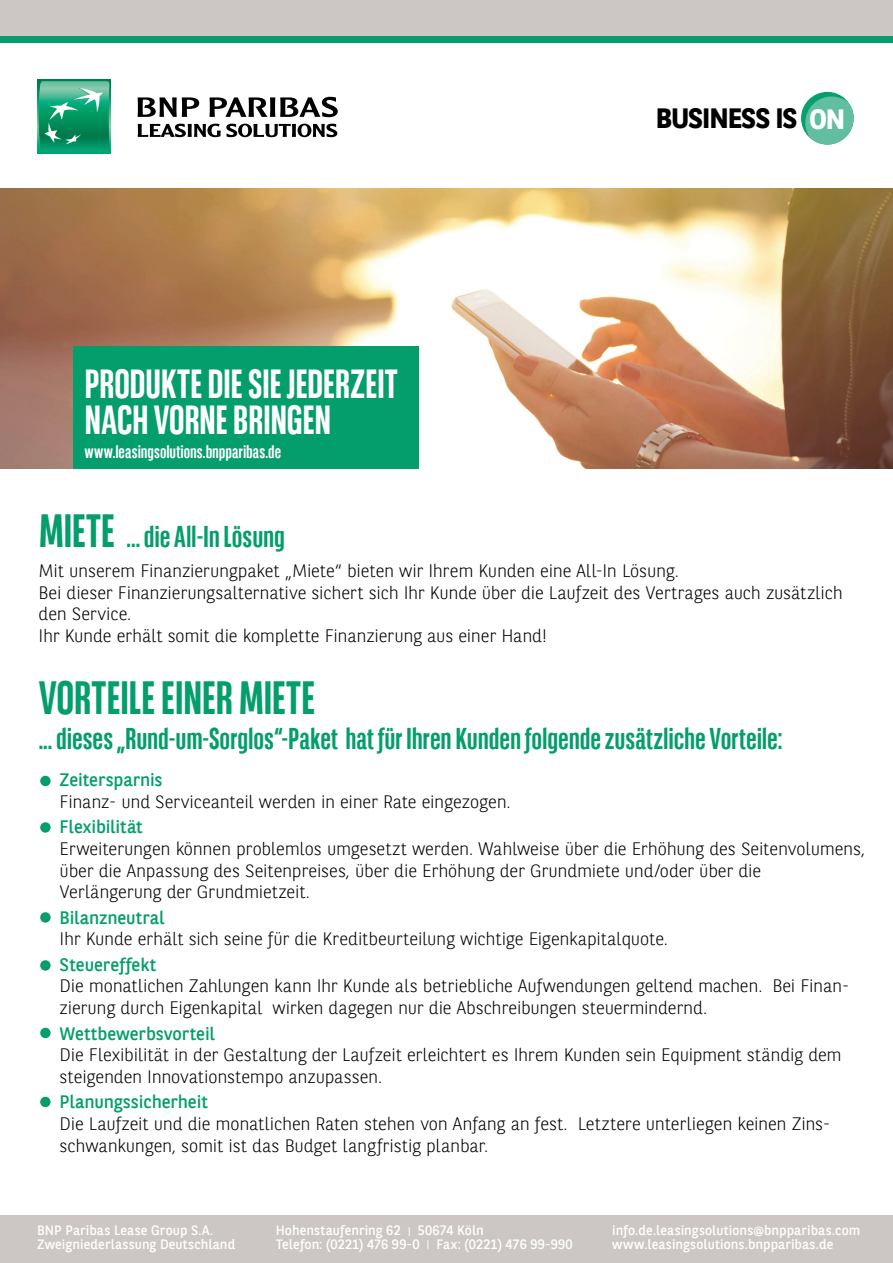
<style>
.page{position:relative;width:893px;height:1263px;background:#fff}
.page>*{position:absolute;margin:0;border:0;box-sizing:border-box;transform-origin:0 0}
.t1{font:700 46.5px "BNPP Sans Condensed";letter-spacing:-.01em;color:#049e6c}
.t2{font:700 40.5px/36px "BNPP Sans Condensed";letter-spacing:-.01em;color:#fff}
.t3{font:700 30px "BNPP Sans Condensed";letter-spacing:-.005em;color:#049e6c}
.t4{font:700 27.9px "BNPP Sans";letter-spacing:-.04em;color:#000}
.t5{font:300 18px/21.6px "BNPP Sans";letter-spacing:-.01em;color:#000}
.t6{font:18px "BNPP Sans";letter-spacing:-.005em;color:#049e6c}
.t7{font:700 18px "BNPP Sans Condensed";color:#fff}
.t8{font:13.5px/13.5px "BNPP Sans";letter-spacing:.01em;color:#fff}
.s1{font-size:46.5px}
.s2{color:#fff}
.s3{font-size:9px}
</style>
<div class="page">
<img style="left:0;top:188px;width:893px;height:281px">
<div style="left:0;top:0;width:893px;height:38px;background:#ccc7c4"></div>
<div style="left:0;top:36px;width:893px;height:7px;background:#049e6c"></div>
<div style="left:73px;top:347px;width:345px;height:122px;background:#049e6c"></div>
<div style="left:0;top:1216px;width:893px;height:47px;background:#ccc7c4"></div>
<div style="left:40px;top:776px;width:11px;height:10px;background:#049e6c;border-radius:50%"></div>
<div style="left:40px;top:822px;width:11px;height:11px;background:#049e6c;border-radius:50%"></div>
<div style="left:40px;top:912px;width:11px;height:11px;background:#049e6c;border-radius:50%"></div>
<div style="left:40px;top:960px;width:11px;height:11px;background:#049e6c;border-radius:50%"></div>
<div style="left:40px;top:1028px;width:11px;height:10px;background:#049e6c;border-radius:50%"></div>
<svg style="left:37px;top:80px;width:74px;height:74px"></svg>
<svg style="left:39px;top:81px;width:70px;height:70px;background:#2fa77d"></svg>
<svg style="left:138px;top:97px;width:61px;height:20px"></svg>
<svg style="left:209px;top:97px;width:129px;height:20px"></svg>
<svg style="left:138px;top:124px;width:199px;height:13px"></svg>
<div style="left:801px;top:92px;width:53px;height:53px;background:#05a06e;border-radius:50%"></div>
<svg style="left:805px;top:97px;width:49px;height:48px"></svg>
<div style="left:40px;top:1097px;width:11px;height:10px;background:#049e6c;border-radius:50%"></div>
<h2 class="t2" style="left:85px;top:366px;width:315px">PRODUKTE DIE SIE JEDERZEIT<br>NACH VORNE BRINGEN</h2>
<p class="t7" style="left:85px;top:441px;width:198px">www.leasingsolutions.bnpparibas.de</p>
<h3 class="t3" style="left:39px;top:519px;width:248px"><span class="s1">MIETE</span> ... die All-In Lösung</h3>
<h3 class="t4" style="left:656px;top:100px;width:191px">BUSINESS IS <span class="s2">ON</span></h3>
<p class="t5" style="left:39px;top:559px;width:806px">Mit unserem Finanzierungpaket „Miete“ bieten wir Ihrem Kunden eine All-In Lösung.<br>Bei dieser Finanzierungsalternative sichert sich Ihr Kunde über die Laufzeit des Vertrages auch zusätzlich den Service.<br>Ihr Kunde erhält somit die komplette Finanzierung aus einer Hand!</p>
<h1 class="t1" style="left:39px;top:670px;width:278px">VORTEILE EINER MIETE</h1>
<h3 class="t3" style="left:39px;top:721px;width:745px">... dieses „Rund-um-Sorglos“-Paket hat für Ihren Kunden folgende zusätzliche Vorteile:</h3>
<p class="t6" style="left:60px;top:768px;width:104px">Zeitersparnis</p>
<p class="t5" style="left:60px;top:790px;width:453px">Finanz- und Serviceanteil werden in einer Rate eingezogen.</p>
<p class="t6" style="left:60px;top:815px;width:85px">Flexibilität</p>
<p class="t5" style="left:60px;top:837px;width:807px">Erweiterungen können problemlos umgesetzt werden. Wahlweise über die Erhöhung des Seitenvolumens, über die Anpassung des Seitenpreises, über die Erhöhung der Grundmiete und/oder über die<br>Verlängerung der Grundmietzeit.</p>
<p class="t6" style="left:60px;top:905px;width:106px">Bilanzneutral</p>
<p class="t5" style="left:60px;top:927px;width:610px">Ihr Kunde erhält sich seine für die Kreditbeurteilung wichtige Eigenkapitalquote.</p>
<p class="t6" style="left:60px;top:952px;width:98px">Steuereffekt</p>
<p class="t5" style="left:60px;top:974px;width:791px">Die monatlichen Zahlungen kann Ihr Kunde als betriebliche Aufwendungen geltend machen. Bei Finan&shy;zierung durch Eigenkapital wirken dagegen nur die Abschreibungen steuermindernd.</p>
<p class="t6" style="left:60px;top:1021px;width:157px">Wettbewerbsvorteil</p>
<p class="t5" style="left:60px;top:1043px;width:784px">Die Flexibilität in der Gestaltung der Laufzeit erleichtert es Ihrem Kunden sein Equipment ständig dem steigenden Innovationstempo anzupassen.</p>
<p class="t6" style="left:60px;top:1090px;width:150px">Planungssicherheit</p>
<p class="t5" style="left:60px;top:1112px;width:772px">Die Laufzeit und die monatlichen Raten stehen von Anfang an fest. Letztere unterliegen keinen Zins&shy;schwankungen, somit ist das Budget langfristig planbar.</p>
<p class="t8" style="left:37px;top:1223px;width:200px">BNP Paribas Lease Group S.A.<br>Zweigniederlassung Deutschland</p>
<p class="t8" style="left:276px;top:1223px;width:298px">Hohenstaufenring 62 <span class="s3">|</span> 50674 Köln<br>Telefon: (0221) 476 99-0 <span class="s3">|</span> Fax: (0221) 476 99-990</p>
<p class="t8" style="left:612px;top:1223px;width:249px">info.de.leasingsolutions@bnpparibas.com www.leasingsolutions.bnpparibas.de</p>
</div>
